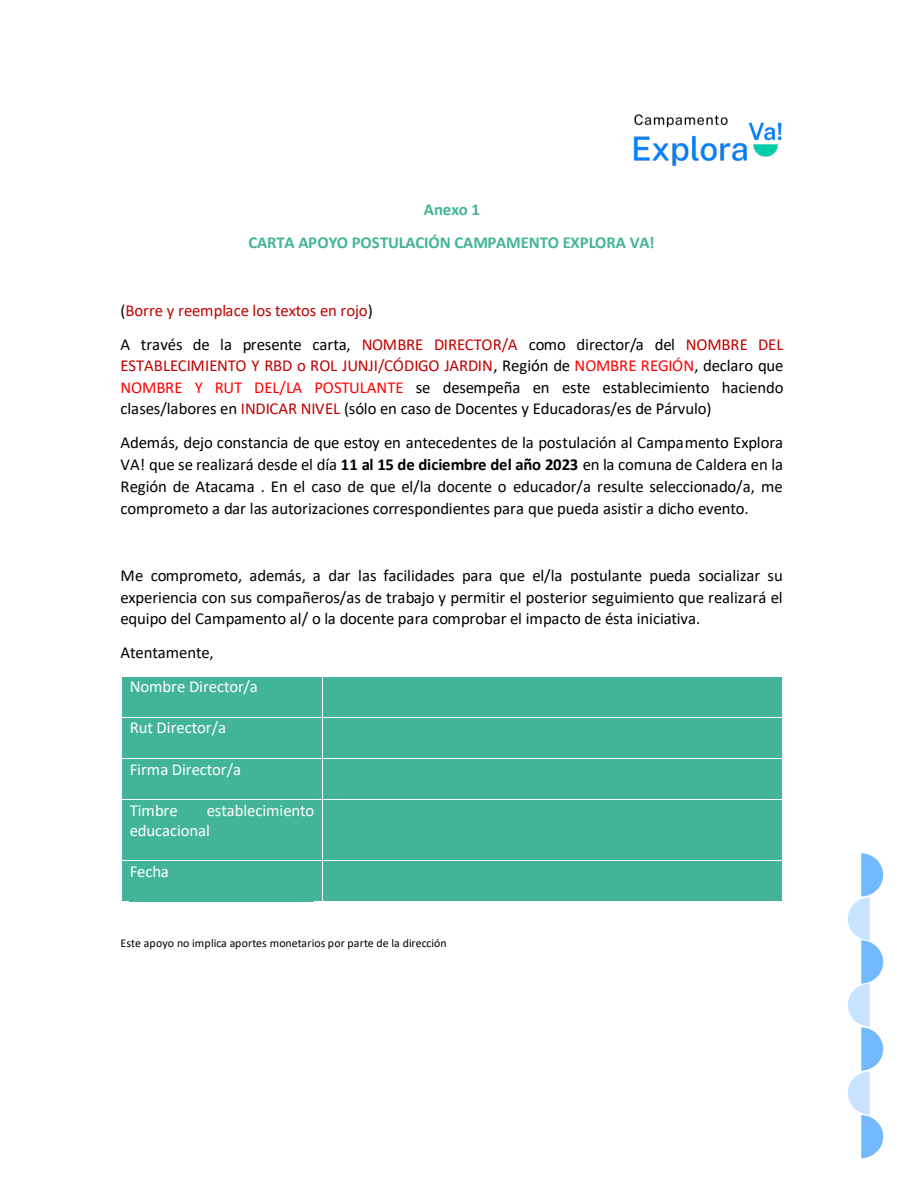
<style>
.page{position:relative;width:918px;height:1188px;background:#fff}
.page>*{position:absolute;margin:0;border:0;box-sizing:border-box;transform-origin:0 0}
.t1{font:16.8px/21.6px "Calibri";letter-spacing:-.01em;color:#000;text-align:justify}
.t2{font:16.8px/34px "Calibri";letter-spacing:-.01em;color:#c00000}
.t3{font:16.8px/20.5px "Calibri";letter-spacing:-.005em;color:#fff}
.t4{font:700 16.8px/33.5px "Calibri";letter-spacing:-.01em;color:#42b499;text-align:center}
.t5{font:11.85px "Calibri";letter-spacing:.015em;color:#000}
.s1{color:#000}
.s2{color:#c00000}
.s3{color:#f00}
.s4{font-weight:700}
</style>
<div class="page">
<svg style="left:848px;top:853px;width:35px;height:305px"></svg>
<img style="left:633px;top:114px;width:149px;height:53px">
<div style="left:122px;top:677px;width:200px;height:40px;background:#42b499"></div>
<div style="left:323px;top:677px;width:459px;height:40px;background:#42b499"></div>
<div style="left:122px;top:718px;width:200px;height:40px;background:#42b499"></div>
<div style="left:323px;top:718px;width:459px;height:40px;background:#42b499"></div>
<div style="left:122px;top:759px;width:200px;height:40px;background:#42b499"></div>
<div style="left:323px;top:759px;width:459px;height:40px;background:#42b499"></div>
<div style="left:122px;top:800px;width:200px;height:60px;background:#42b499"></div>
<div style="left:323px;top:800px;width:459px;height:60px;background:#42b499"></div>
<div style="left:122px;top:861px;width:200px;height:40px;background:#42b499"></div>
<div style="left:323px;top:861px;width:459px;height:40px;background:#42b499"></div>
<p class="t4" style="left:248px;top:192px;width:408px">Anexo 1<br>CARTA APOYO POSTULACIÓN CAMPAMENTO EXPLORA VA!</p>
<p class="t2" style="left:121px;top:293px;width:664px"><span class="s1">(</span>Borre y reemplace los textos en rojo<span class="s1">)<br>A través de la presente carta,</span> NOMBRE DIRECTOR/A <span class="s1">como director/a del</span> NOMBRE DEL</p>
<p class="t1" style="left:121px;top:354px;width:665px"><span class="s2">ESTABLECIMIENTO Y RBD o ROL JUNJI/CÓDIGO JARDIN</span>, Región de <span class="s3">NOMBRE REGIÓN</span>, declaro que <span class="s3">NOMBRE Y RUT DEL/LA POSTULANTE</span> se desempeña en este establecimiento haciendo clases/labores en <span class="s2">INDICAR NIVEL</span> (sólo en caso de Docentes y Educadoras/es de Párvulo)</p>
<p class="t1" style="left:121px;top:432px;width:664px">Además, dejo constancia de que estoy en antecedentes de la postulación al Campamento Explora VA! que se realizará desde el día <span class="s4">11 al 15 de diciembre del año 2023</span> en la comuna de Caldera en la Región de Atacama . En el caso de que el/la docente o educador/a resulte seleccionado/a, me comprometo a dar las autorizaciones correspondientes para que pueda asistir a dicho evento.</p>
<p class="t1" style="left:121px;top:564px;width:664px">Me comprometo, además, a dar las facilidades para que el/la postulante pueda socializar su experiencia con sus compañeros/as de trabajo y permitir el posterior seguimiento que realizará el equipo del Campamento al/ o la docente para comprobar el impacto de ésta iniciativa.</p>
<p class="t1" style="left:121px;top:642px;width:95px">Atentamente,</p>
<p class="t3" style="left:130px;top:676px;width:130px">Nombre Director/a</p>
<p class="t3" style="left:130px;top:717px;width:98px">Rut Director/a</p>
<p class="t3" style="left:130px;top:758px;width:113px">Firma Director/a</p>
<p class="t3" style="left:130px;top:799px;width:50px">Timbre</p>
<p class="t3" style="left:130px;top:799px;width:186px;text-indent:77px">establecimiento educacional</p>
<p class="t3" style="left:130px;top:861px;width:41px">Fecha</p>
<p class="t5" style="left:121px;top:935px;width:328px">Este apoyo no implica aportes monetarios por parte de la dirección</p>
</div>
